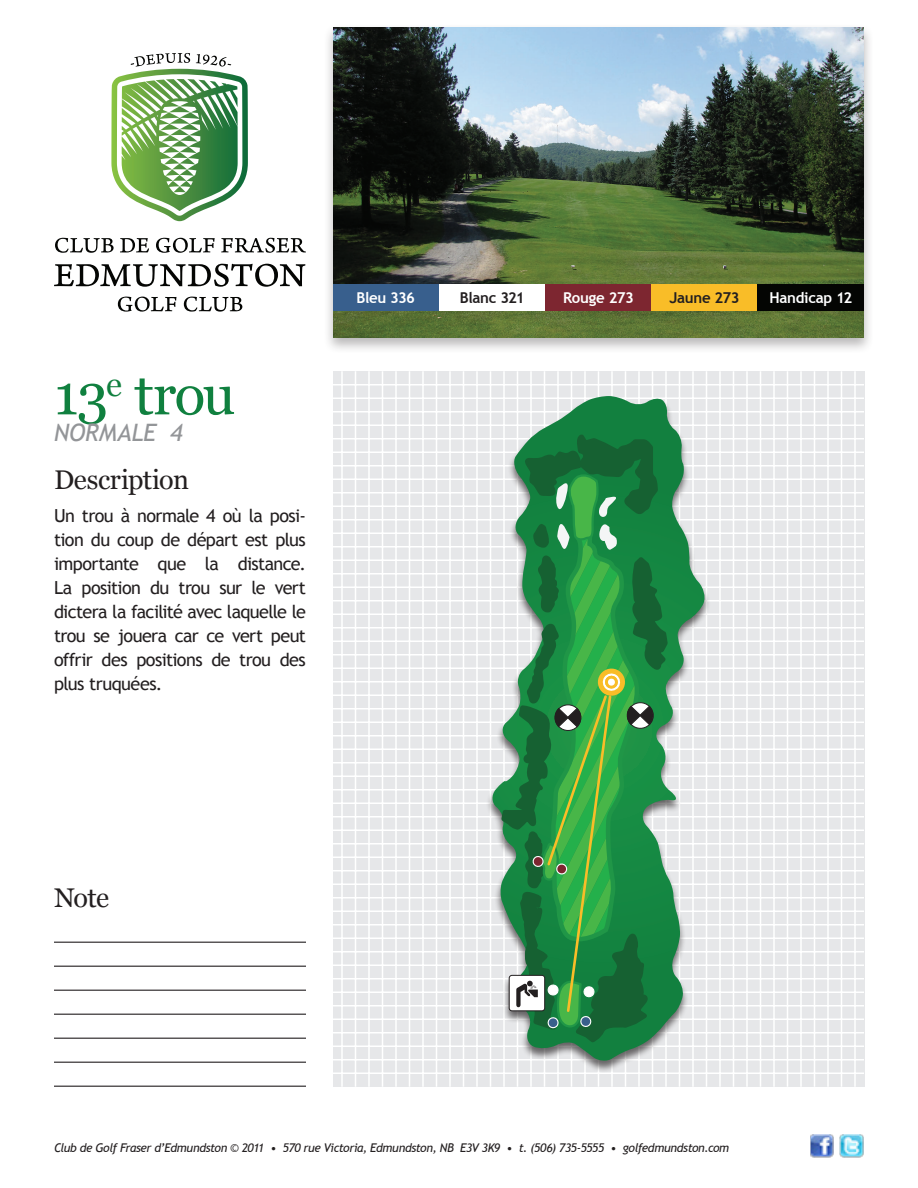
<style>
.page{position:relative;width:918px;height:1188px;background:#fff}
.page>*{position:absolute;margin:0;border:0;box-sizing:border-box;transform-origin:0 0}
.TITRE{font:57px "Georgia";letter-spacing:-.03em;color:#10803f}
.SOUS-TITRE{font:27px "Georgia";letter-spacing:-.025em;color:#231f20}
.NORMALE{font:italic 24px "Trebuchet MS";letter-spacing:-.01em;color:#939598}
.TEXTES{font:18px/24px "Trebuchet MS";letter-spacing:-.03em;color:#231f20;text-align:justify}
.DÉPARTS{font:700 15px "Trebuchet MS";letter-spacing:-.02em;color:#fff}
.DÉPARTS-2{font:700 15px "Trebuchet MS";letter-spacing:-.025em;color:#231f20}
.TEXTES-2{font:italic 12px "Trebuchet MS";letter-spacing:-.03em;color:#231f20}
</style>
<div class="page">
<div style="left:322px;top:22px;width:558px;height:337px;background:#231f20;opacity:.32"></div>
<div style="left:333px;top:371px;width:531px;height:716px;background:#e6e7e9"></div>
<hr style="left:333px;top:384px;width:531px;height:2px;background:#fff">
<hr style="left:333px;top:398px;width:531px;height:1px;background:#fff">
<hr style="left:333px;top:411px;width:531px;height:1px;background:#fff">
<hr style="left:333px;top:424px;width:531px;height:2px;background:#fff">
<hr style="left:333px;top:438px;width:531px;height:2px;background:#fff">
<hr style="left:333px;top:452px;width:531px;height:1px;background:#fff">
<hr style="left:333px;top:465px;width:531px;height:1px;background:#fff">
<hr style="left:333px;top:478px;width:531px;height:2px;background:#fff">
<hr style="left:333px;top:492px;width:531px;height:2px;background:#fff">
<hr style="left:333px;top:506px;width:531px;height:1px;background:#fff">
<hr style="left:333px;top:519px;width:531px;height:1px;background:#fff">
<hr style="left:333px;top:532px;width:531px;height:2px;background:#fff">
<hr style="left:333px;top:546px;width:531px;height:2px;background:#fff">
<hr style="left:333px;top:560px;width:531px;height:1px;background:#fff">
<hr style="left:333px;top:573px;width:531px;height:1px;background:#fff">
<hr style="left:333px;top:586px;width:531px;height:2px;background:#fff">
<hr style="left:333px;top:600px;width:531px;height:2px;background:#fff">
<hr style="left:333px;top:614px;width:531px;height:1px;background:#fff">
<hr style="left:333px;top:627px;width:531px;height:1px;background:#fff">
<hr style="left:333px;top:640px;width:531px;height:2px;background:#fff">
<hr style="left:333px;top:654px;width:531px;height:2px;background:#fff">
<hr style="left:333px;top:668px;width:531px;height:1px;background:#fff">
<hr style="left:333px;top:681px;width:531px;height:1px;background:#fff">
<hr style="left:333px;top:694px;width:531px;height:2px;background:#fff">
<hr style="left:333px;top:708px;width:531px;height:2px;background:#fff">
<hr style="left:333px;top:722px;width:531px;height:1px;background:#fff">
<hr style="left:333px;top:735px;width:531px;height:1px;background:#fff">
<hr style="left:333px;top:748px;width:531px;height:2px;background:#fff">
<hr style="left:333px;top:762px;width:531px;height:2px;background:#fff">
<hr style="left:333px;top:776px;width:531px;height:1px;background:#fff">
<hr style="left:333px;top:789px;width:531px;height:1px;background:#fff">
<hr style="left:333px;top:802px;width:531px;height:2px;background:#fff">
<hr style="left:333px;top:816px;width:531px;height:2px;background:#fff">
<hr style="left:333px;top:830px;width:531px;height:1px;background:#fff">
<hr style="left:333px;top:843px;width:531px;height:1px;background:#fff">
<hr style="left:333px;top:856px;width:531px;height:2px;background:#fff">
<hr style="left:333px;top:870px;width:531px;height:2px;background:#fff">
<hr style="left:333px;top:884px;width:531px;height:1px;background:#fff">
<hr style="left:333px;top:897px;width:531px;height:1px;background:#fff">
<hr style="left:333px;top:910px;width:531px;height:2px;background:#fff">
<hr style="left:333px;top:924px;width:531px;height:2px;background:#fff">
<hr style="left:333px;top:938px;width:531px;height:1px;background:#fff">
<hr style="left:333px;top:951px;width:531px;height:1px;background:#fff">
<hr style="left:333px;top:964px;width:531px;height:2px;background:#fff">
<hr style="left:333px;top:978px;width:531px;height:2px;background:#fff">
<hr style="left:333px;top:992px;width:531px;height:1px;background:#fff">
<hr style="left:333px;top:1005px;width:531px;height:1px;background:#fff">
<hr style="left:333px;top:1018px;width:531px;height:2px;background:#fff">
<hr style="left:333px;top:1032px;width:531px;height:2px;background:#fff">
<hr style="left:333px;top:1046px;width:531px;height:1px;background:#fff">
<hr style="left:333px;top:1059px;width:531px;height:1px;background:#fff">
<hr style="left:333px;top:1072px;width:531px;height:2px;background:#fff">
<hr style="left:341px;top:371px;width:2px;height:716px;background:#fff">
<hr style="left:355px;top:371px;width:1px;height:716px;background:#fff">
<hr style="left:368px;top:371px;width:2px;height:716px;background:#fff">
<hr style="left:382px;top:371px;width:1px;height:716px;background:#fff">
<hr style="left:395px;top:371px;width:2px;height:716px;background:#fff">
<hr style="left:409px;top:371px;width:1px;height:716px;background:#fff">
<hr style="left:422px;top:371px;width:2px;height:716px;background:#fff">
<hr style="left:436px;top:371px;width:1px;height:716px;background:#fff">
<hr style="left:449px;top:371px;width:2px;height:716px;background:#fff">
<hr style="left:463px;top:371px;width:1px;height:716px;background:#fff">
<hr style="left:476px;top:371px;width:2px;height:716px;background:#fff">
<hr style="left:490px;top:371px;width:1px;height:716px;background:#fff">
<hr style="left:503px;top:371px;width:2px;height:716px;background:#fff">
<hr style="left:517px;top:371px;width:1px;height:716px;background:#fff">
<hr style="left:530px;top:371px;width:2px;height:716px;background:#fff">
<hr style="left:544px;top:371px;width:1px;height:716px;background:#fff">
<hr style="left:557px;top:371px;width:2px;height:716px;background:#fff">
<hr style="left:571px;top:371px;width:1px;height:716px;background:#fff">
<hr style="left:584px;top:371px;width:2px;height:716px;background:#fff">
<hr style="left:598px;top:371px;width:1px;height:716px;background:#fff">
<hr style="left:611px;top:371px;width:2px;height:716px;background:#fff">
<hr style="left:625px;top:371px;width:1px;height:716px;background:#fff">
<hr style="left:638px;top:371px;width:2px;height:716px;background:#fff">
<hr style="left:652px;top:371px;width:1px;height:716px;background:#fff">
<hr style="left:665px;top:371px;width:2px;height:716px;background:#fff">
<hr style="left:679px;top:371px;width:1px;height:716px;background:#fff">
<hr style="left:692px;top:371px;width:2px;height:716px;background:#fff">
<hr style="left:706px;top:371px;width:1px;height:716px;background:#fff">
<hr style="left:719px;top:371px;width:2px;height:716px;background:#fff">
<hr style="left:733px;top:371px;width:1px;height:716px;background:#fff">
<hr style="left:746px;top:371px;width:2px;height:716px;background:#fff">
<hr style="left:760px;top:371px;width:1px;height:716px;background:#fff">
<hr style="left:773px;top:371px;width:2px;height:716px;background:#fff">
<hr style="left:787px;top:371px;width:1px;height:716px;background:#fff">
<hr style="left:800px;top:371px;width:2px;height:716px;background:#fff">
<hr style="left:814px;top:371px;width:1px;height:716px;background:#fff">
<hr style="left:827px;top:371px;width:2px;height:716px;background:#fff">
<hr style="left:841px;top:371px;width:1px;height:716px;background:#fff">
<hr style="left:854px;top:371px;width:2px;height:716px;background:#fff">
<svg style="left:54px;top:53px;width:252px;height:259px"></svg>
<img style="left:810px;top:1134px;width:24px;height:24px">
<img style="left:840px;top:1134px;width:24px;height:24px">
<img style="left:333px;top:27px;width:531px;height:311px">
<div style="left:486px;top:395px;width:432px;height:735px;background:#231f20;opacity:.65"></div>
<svg style="left:491px;top:396px;width:215px;height:666px"></svg>
<svg style="left:499px;top:432px;width:171px;height:630px;background:#42975b"></svg>
<hr style="left:54px;top:942px;width:252px;height:1px;background:#231f20">
<hr style="left:54px;top:966px;width:252px;height:1px;background:#231f20">
<hr style="left:54px;top:990px;width:252px;height:1px;background:#231f20">
<hr style="left:54px;top:1014px;width:252px;height:1px;background:#231f20">
<hr style="left:54px;top:1038px;width:252px;height:1px;background:#231f20">
<hr style="left:54px;top:1062px;width:252px;height:1px;background:#231f20">
<hr style="left:54px;top:1086px;width:252px;height:1px;background:#231f20">
<div style="left:333px;top:284px;width:106px;height:27px;background:#385f8d"></div>
<div style="left:439px;top:284px;width:106px;height:27px;background:#fff"></div>
<div style="left:545px;top:284px;width:107px;height:27px;background:#7d2630"></div>
<div style="left:652px;top:284px;width:106px;height:27px;background:#f9bd28"></div>
<div style="left:758px;top:284px;width:106px;height:27px;background:#040503"></div>
<p class="TITRE" style="left:54px;top:360px;width:183px">13<sup>e</sup> trou</p>
<p class="NORMALE" style="left:54px;top:419px;width:130px">NORMALE 4</p>
<p class="SOUS-TITRE" style="left:54px;top:464px;width:136px">Description</p>
<p class="TEXTES" style="left:54px;top:504px;width:253px">Un trou à normale 4 où la posi&shy;tion du coup de départ est plus importante que la distance.<br>La position du trou sur le vert dictera la facilité avec laquelle le trou se jouera car ce vert peut offrir des positions de trou des plus truquées.</p>
<p class="DÉPARTS" style="left:357px;top:289px;width:60px">Bleu 336</p>
<p class="DÉPARTS-2" style="left:460px;top:289px;width:66px">Blanc 321</p>
<p class="DÉPARTS" style="left:563px;top:289px;width:72px">Rouge 273</p>
<p class="DÉPARTS-2" style="left:670px;top:289px;width:72px">Jaune 273</p>
<p class="DÉPARTS" style="left:770px;top:289px;width:84px">Handicap 12</p>
<p class="SOUS-TITRE" style="left:54px;top:882px;width:57px">Note</p>
<p class="TEXTES-2" style="left:54px;top:1141px;width:677px">Club de Golf Fraser d’Edmundston © 2011 • 570 rue Victoria, Edmundston, NB E3V 3K9 • t. (506) 735-5555 • golfedmundston.com</p>
</div>
